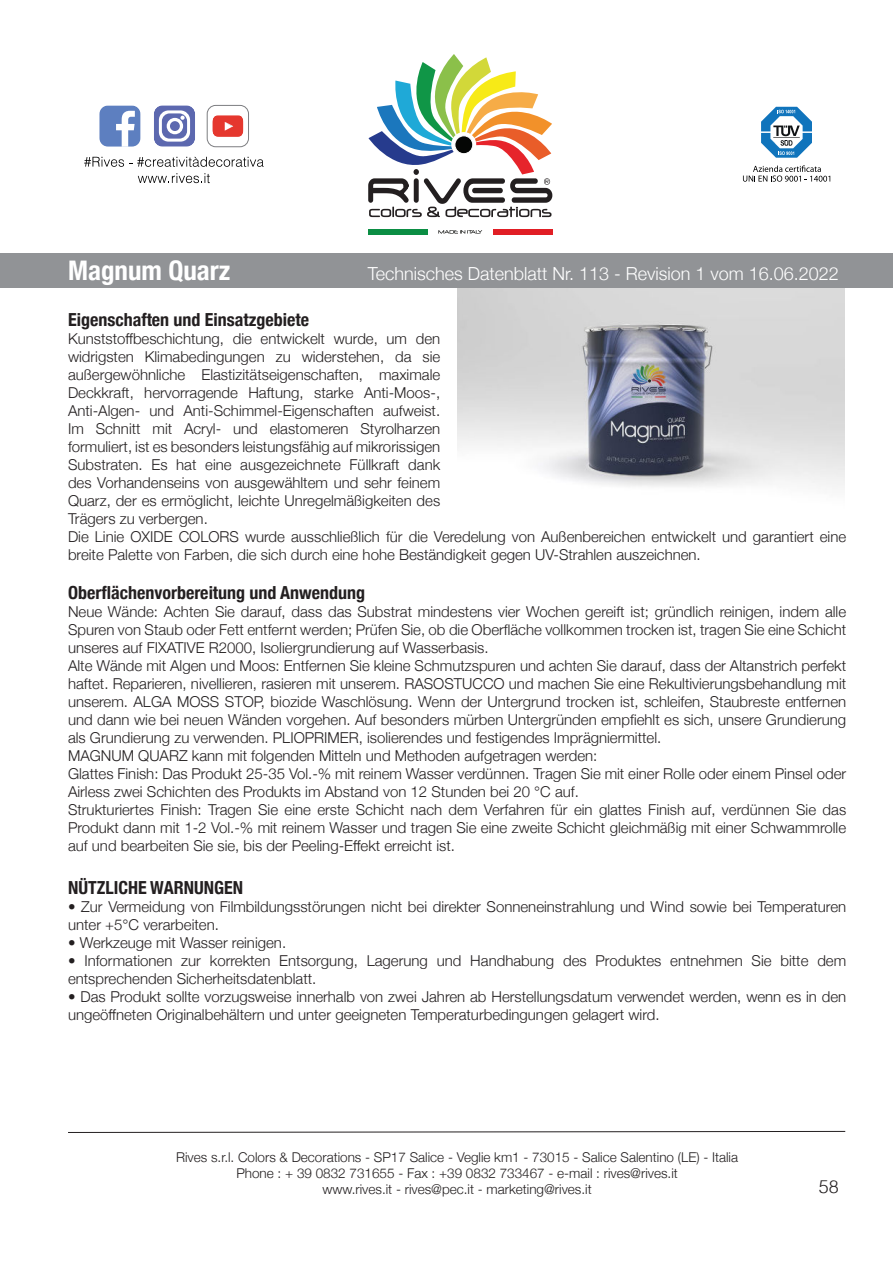
<style>
.page{position:relative;width:893px;height:1263px;background:#fff}
.page>*{position:absolute;margin:0;border:0;box-sizing:border-box;transform-origin:0 0}
.t1{font:700 condensed 27px "Helvetica Neue";color:#fff}
.t2{font:700 condensed 18px "Helvetica Neue";color:#231f20}
.t3{font:300 18px "Helvetica Neue";color:#fff}
.t4{font:300 18px "Helvetica";color:#231f20}
.t5{font:300 15px/18px "Helvetica Neue";color:#231f20}
.t6{font:300 13.5px/16.2px "Helvetica Neue";color:#231f20;text-align:center}
</style>
<div class="page">
<svg style="left:68px;top:1131px;width:778px;height:2px;background:#908e8f"></svg>
<div style="left:207px;top:105px;width:42px;height:42px;border:1px solid #7d7e81;border-radius:8px"></div>
<svg style="left:212px;top:115px;width:31px;height:22px"></svg>
<svg style="left:154px;top:105px;width:41px;height:42px"></svg>
<svg style="left:99px;top:105px;width:42px;height:42px"></svg>
<svg style="left:84px;top:157px;width:180px;height:10px"></svg>
<svg style="left:138px;top:173px;width:72px;height:10px"></svg>
<svg style="left:368px;top:54px;width:184px;height:163px"></svg>
<div style="left:455px;top:136px;width:18px;height:18px;background:#050605;border-radius:50%"></div>
<div style="left:454px;top:135px;width:19px;height:19px;border:1px solid #fff;border-radius:50%"></div>
<div style="left:368px;top:229px;width:60px;height:5px;background:#0b8e44"></div>
<div style="left:493px;top:229px;width:59px;height:5px;background:#e11e25"></div>
<svg style="left:438px;top:230px;width:44px;height:4px"></svg>
<svg style="left:761px;top:107px;width:51px;height:51px"></svg>
<svg style="left:743px;top:165px;width:87px;height:17px"></svg>
<div style="left:0;top:254px;width:893px;height:34px;background:#919396"></div>
<img style="left:458px;top:288px;width:387px;height:199px">
<h1 class="t1" style="left:68px;top:260px;width:164px">Magnum Quarz</h1>
<p class="t3" style="left:368px;top:259px;width:473px">Technisches Datenblatt Nr. 113 - Revision 1 vom 16.06.2022</p>
<p class="t2" style="left:68px;top:312px;width:243px">Eigenschaften und Einsatzgebiete</p>
<p class="t5" style="left:68px;top:328px;width:780px">Kunststoffbeschichtung, die entwickelt wurde, um den<br>widrigsten Klimabedingungen zu widerstehen, da sie<br>außergewöhnliche Elastizitätseigenschaften, maximale<br>Deckkraft, hervorragende Haftung, starke Anti-Moos-,<br>Anti-Algen- und Anti-Schimmel-Eigenschaften aufweist.<br>Im Schnitt mit Acryl- und elastomeren Styrolharzen<br>formuliert, ist es besonders leistungsfähig auf mikrorissigen<br>Substraten. Es hat eine ausgezeichnete Füllkraft dank<br>des Vorhandenseins von ausgewähltem und sehr feinem<br>Quarz, der es ermöglicht, leichte Unregelmäßigkeiten des<br>Trägers zu verbergen.<br>Die Linie OXIDE COLORS wurde ausschließlich für die Veredelung von Außenbereichen entwickelt und garantiert eine breite Palette von Farben, die sich durch eine hohe Beständigkeit gegen UV-Strahlen auszeichnen.</p>
<p class="t2" style="left:68px;top:578px;width:299px">Oberflächenvorbereitung und Anwendung</p>
<p class="t5" style="left:68px;top:602px;width:780px">Neue Wände: Achten Sie darauf, dass das Substrat mindestens vier Wochen gereift ist; gründlich reinigen, indem alle Spuren von Staub oder Fett entfernt werden; Prüfen Sie, ob die Oberfläche vollkommen trocken ist, tragen Sie eine Schicht unseres auf FIXATIVE R2000, Isoliergrundierung auf Wasserbasis.<br>Alte Wände mit Algen und Moos: Entfernen Sie kleine Schmutzspuren und achten Sie darauf, dass der Altanstrich perfekt haftet. Reparieren, nivellieren, rasieren mit unserem. RASOSTUCCO und machen Sie eine Rekultivierungsbehandlung mit unserem. ALGA MOSS STOP, biozide Waschlösung. Wenn der Untergrund trocken ist, schleifen, Staubreste entfernen und dann wie bei neuen Wänden vorgehen. Auf besonders mürben Untergründen empfiehlt es sich, unsere Grundierung als Grundierung zu verwenden. PLIOPRIMER, isolierendes und festigendes Imprägniermittel.<br>MAGNUM QUARZ kann mit folgenden Mitteln und Methoden aufgetragen werden:<br>Glattes Finish: Das Produkt 25-35 Vol.-% mit reinem Wasser verdünnen. Tragen Sie mit einer Rolle oder einem Pinsel oder Airless zwei Schichten des Produkts im Abstand von 12 Stunden bei 20 °C auf.<br>Strukturiertes Finish: Tragen Sie eine erste Schicht nach dem Verfahren für ein glattes Finish auf, verdünnen Sie das Produkt dann mit 1-2 Vol.-% mit reinem Wasser und tragen Sie eine zweite Schicht gleichmäßig mit einer Schwammrolle auf und bearbeiten Sie sie, bis der Peeling-Effekt erreicht ist.</p>
<p class="t2" style="left:68px;top:873px;width:176px">NÜTZLICHE WARNUNGEN</p>
<p class="t5" style="left:68px;top:897px;width:780px">• Zur Vermeidung von Filmbildungsstörungen nicht bei direkter Sonneneinstrahlung und Wind sowie bei Temperaturen unter +5°C verarbeiten.</p>
<p class="t5" style="left:68px;top:933px;width:220px">• Werkzeuge mit Wasser reinigen.</p>
<p class="t5" style="left:68px;top:951px;width:780px">• Informationen zur korrekten Entsorgung, Lagerung und Handhabung des Produktes entnehmen Sie bitte dem entsprechenden Sicherheitsdatenblatt.</p>
<p class="t5" style="left:68px;top:987px;width:780px">• Das Produkt sollte vorzugsweise innerhalb von zwei Jahren ab Herstellungsdatum verwendet werden, wenn es in den ungeöffneten Originalbehältern und unter geeigneten Temperaturbedingungen gelagert wird.</p>
<p class="t6" style="left:176px;top:1150px;width:563px">Rives s.r.l. Colors &amp; Decorations - SP17 Salice - Veglie km1 - 73015 - Salice Salentino (LE) - Italia<br>Phone : + 39 0832 731655 - Fax : +39 0832 733467 - e-mail : rives@rives.it<br>www.rives.it - rives@pec.it - marketing@rives.it</p>
<p class="t4" style="left:819px;top:1176px;width:22px">58</p>
</div>
